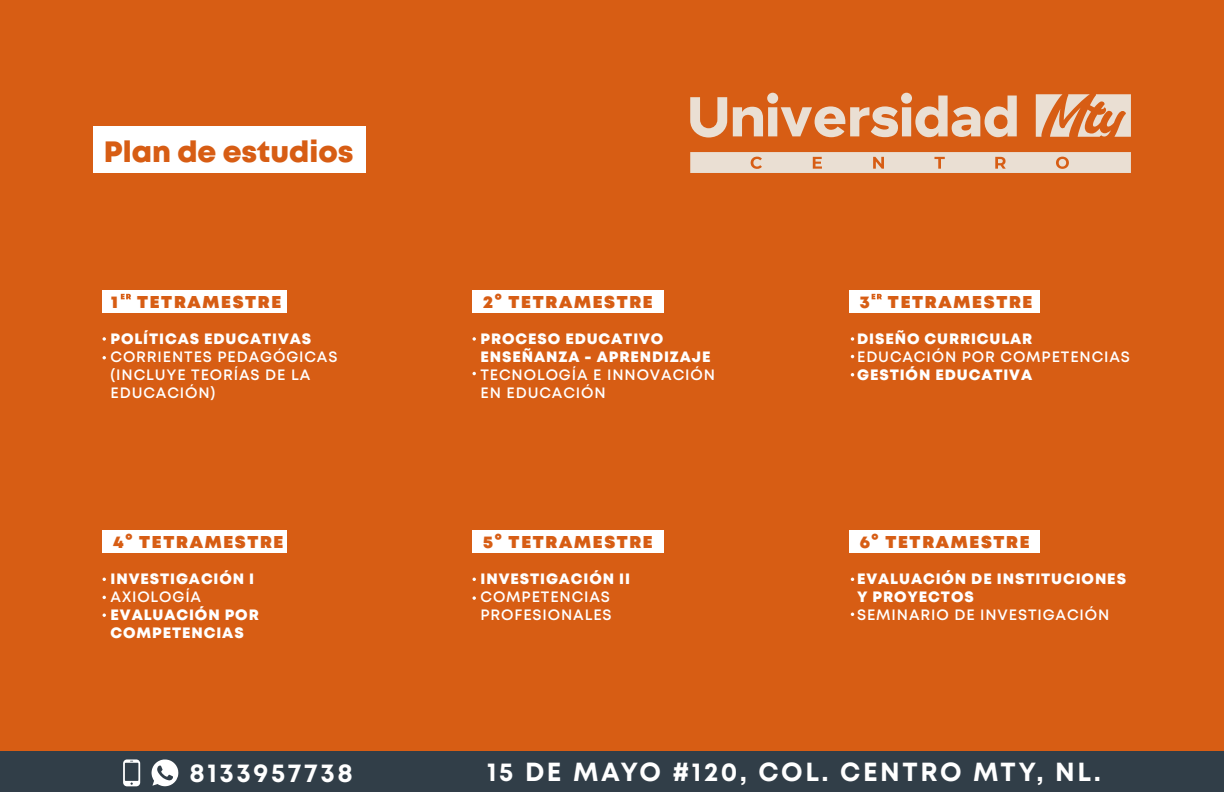
<style>
.page{position:relative;width:1224px;height:792px;background:#d75d14}
.page>*{position:absolute;margin:0;border:0;box-sizing:border-box;transform-origin:0 0}
.t1{font:800 29.4px "Mont";color:#d75d14}
.t2{font:700 26.2px "Mont";letter-spacing:.1em;color:#fff}
.t3{font:900 17.2px "Mont";letter-spacing:.1em;color:#d75d14}
.t4{font:800 15px/18px "Mont";letter-spacing:.06em;color:#fff}
.t5{font:600 15px/18px "Mont";letter-spacing:.06em;color:#fff}
</style>
<div class="page">
<div style="left:0;top:752px;width:1224px;height:40px;background:#313e48"></div>
<svg style="left:152px;top:759px;width:27px;height:27px"></svg>
<svg style="left:123px;top:759px;width:17px;height:27px"></svg>
<div style="left:103px;top:290px;width:184px;height:22px;background:#fff"></div>
<svg style="left:103px;top:337px;width:3px;height:4px"></svg>
<div style="left:473px;top:290px;width:191px;height:22px;background:#fff"></div>
<div style="left:849px;top:290px;width:191px;height:22px;background:#fff"></div>
<svg style="left:472px;top:337px;width:4px;height:4px"></svg>
<svg style="left:472px;top:372px;width:4px;height:3px"></svg>
<svg style="left:851px;top:337px;width:3px;height:4px"></svg>
<div style="left:103px;top:530px;width:184px;height:23px;background:#fff"></div>
<svg style="left:103px;top:613px;width:3px;height:4px"></svg>
<div style="left:472px;top:530px;width:192px;height:23px;background:#fff"></div>
<div style="left:849px;top:530px;width:191px;height:23px;background:#fff"></div>
<svg style="left:472px;top:578px;width:4px;height:3px"></svg>
<svg style="left:472px;top:596px;width:4px;height:4px"></svg>
<svg style="left:121px;top:294px;width:10px;height:5px"></svg>
<svg style="left:872px;top:294px;width:10px;height:5px"></svg>
<div style="left:93px;top:127px;width:273px;height:46px;background:#fff"></div>
<svg style="left:690px;top:97px;width:37px;height:41px"></svg>
<svg style="left:733px;top:93px;width:284px;height:44px"></svg>
<svg style="left:1036px;top:94px;width:95px;height:43px"></svg>
<svg style="left:690px;top:152px;width:441px;height:21px;background:#e8d8c9"></svg>
<h1 class="t1" style="left:104px;top:132px;width:251px">Plan de estudios</h1>
<p class="t3" style="left:111px;top:290px;width:172px">1 TETRAMESTRE</p>
<p class="t3" style="left:483px;top:290px;width:171px">2° TETRAMESTRE</p>
<p class="t3" style="left:860px;top:290px;width:174px">3 TETRAMESTRE</p>
<p class="t4" style="left:111px;top:330px;width:202px">POLÍTICAS EDUCATIVAS</p>
<p class="t5" style="left:111px;top:348px;width:228px">CORRIENTES PEDAGÓGICAS (INCLUYE TEORÍAS DE LA<br>EDUCACIÓN)</p>
<p class="t4" style="left:481px;top:330px;width:232px">PROCESO EDUCATIVO<br>ENSEÑANZA - APRENDIZAJE</p>
<p class="t5" style="left:481px;top:366px;width:236px">TECNOLOGÍA E INNOVACIÓN<br>EN EDUCACIÓN</p>
<p class="t4" style="left:857px;top:330px;width:177px">DISEÑO CURRICULAR</p>
<p class="t5" style="left:857px;top:348px;width:274px">EDUCACIÓN POR COMPETENCIAS</p>
<p class="t4" style="left:857px;top:366px;width:177px">GESTIÓN EDUCATIVA</p>
<p class="t3" style="left:113px;top:531px;width:172px">4° TETRAMESTRE</p>
<p class="t3" style="left:483px;top:531px;width:171px">5° TETRAMESTRE</p>
<p class="t3" style="left:860px;top:531px;width:171px">6° TETRAMESTRE</p>
<p class="t4" style="left:111px;top:570px;width:145px">INVESTIGACIÓN I</p>
<p class="t5" style="left:111px;top:588px;width:92px">AXIOLOGÍA</p>
<p class="t4" style="left:111px;top:606px;width:150px">EVALUACIÓN POR<br>COMPETENCIAS</p>
<p class="t4" style="left:481px;top:570px;width:151px">INVESTIGACIÓN II</p>
<p class="t5" style="left:481px;top:588px;width:133px">COMPETENCIAS<br>PROFESIONALES</p>
<p class="t4" style="left:857px;top:570px;width:270px">EVALUACIÓN DE INSTITUCIONES<br>Y PROYECTOS</p>
<p class="t5" style="left:857px;top:606px;width:254px">SEMINARIO DE INVESTIGACIÓN</p>
<h2 class="t2" style="left:189px;top:756px;width:165px">8133957738</h2>
<h2 class="t2" style="left:487px;top:755px;width:615px">15 DE MAYO #120, COL. CENTRO MTY, NL.</h2>
</div>
